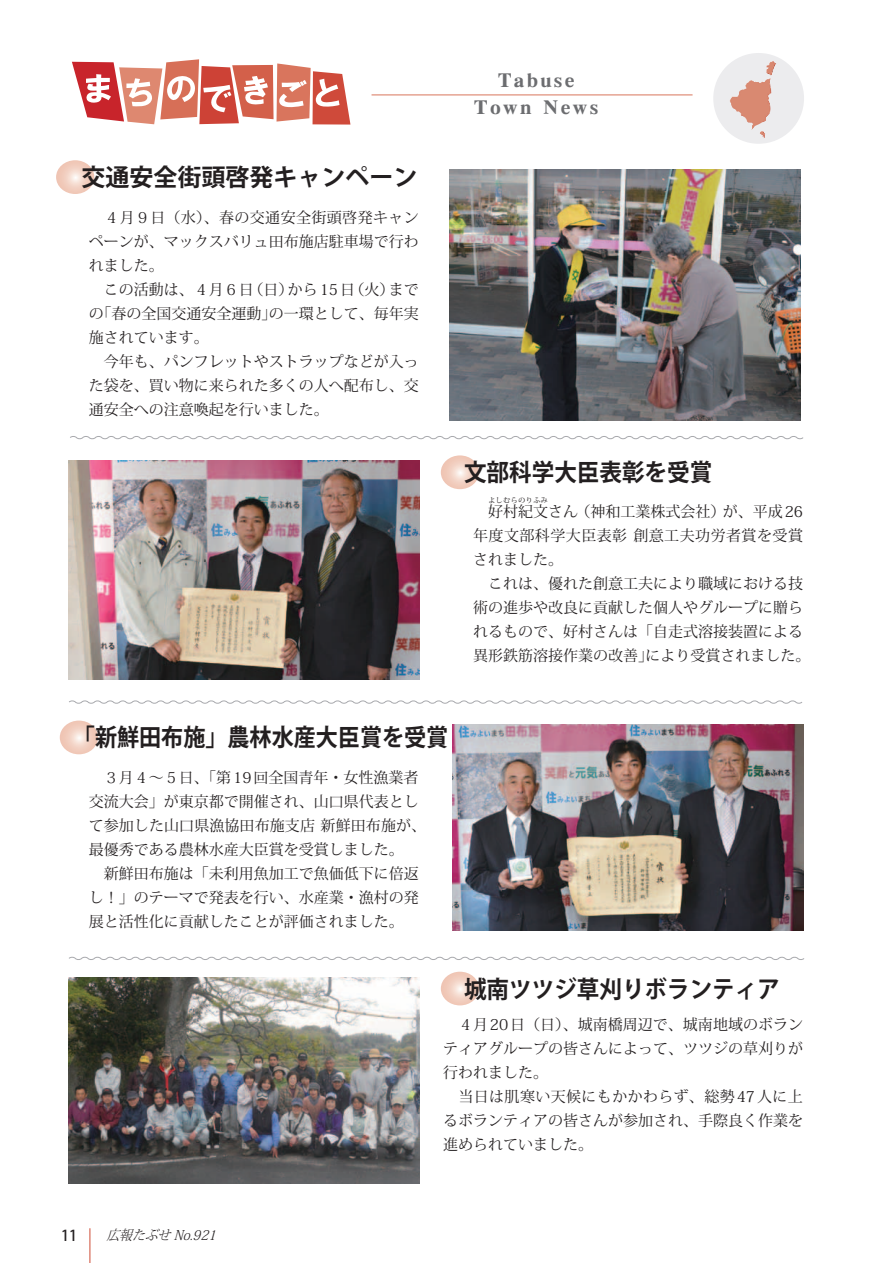
<style>
.page{position:relative;width:893px;height:1263px;background:#fff}
.page>*{position:absolute;margin:0;border:0;box-sizing:border-box;transform-origin:0 0}
.t1{font:700 24px "Koz Go Pro";color:#231f20;scale:.94 1}
.t2{font:700 24px "Koz Go Pro";color:#231f20;scale:.92 1}
.t3{font:700 24px "Koz Go Pro";color:#231f20}
.t4{font:21px/26.7px "DF Lei Ga So Std W9";letter-spacing:.1em;color:#6c6d70}
.t5{font:15px/24px "Koz Min Pro";color:#231f20}
.t6{font:15px "Koz Min Pro";letter-spacing:.025em;color:#231f20}
.t7{font:15px "Koz Min Pro";letter-spacing:.03em;color:#231f20}
.t8{font:500 15px "Koz Go Pro";color:#231f20;scale:.95 1}
.t9{font:italic 300 13.5px "Koz Min Pro";color:#231f20;scale:.95 1}
.t10{font:7.5px "Koz Min Pro";color:#231f20}
</style>
<div class="page">
<hr style="left:89px;top:1228px;width:1px;height:35px;background:#d15743">
<div style="left:713px;top:53px;width:91px;height:91px;background:#ececee;border-radius:50%"></div>
<svg style="left:72px;top:59px;width:278px;height:66px"></svg>
<hr style="left:372px;top:94px;width:321px;height:1px;background:#db7e66">
<img style="left:726px;top:60px;width:50px;height:78px">
<svg style="left:70px;top:436px;width:734px;height:4px"></svg>
<svg style="left:69px;top:700px;width:734px;height:4px"></svg>
<svg style="left:441px;top:455px;width:38px;height:34px"></svg>
<svg style="left:60px;top:720px;width:38px;height:34px"></svg>
<svg style="left:56px;top:160px;width:38px;height:34px"></svg>
<img style="left:68px;top:460px;width:351px;height:219px">
<img style="left:450px;top:170px;width:351px;height:250px">
<img style="left:452px;top:724px;width:351px;height:206px">
<svg style="left:69px;top:956px;width:736px;height:4px"></svg>
<svg style="left:441px;top:972px;width:38px;height:33px"></svg>
<img style="left:68px;top:977px;width:351px;height:206px">
<h1 class="t3" style="left:81px;top:161px;width:338px">交通安全街頭啓発キャンペーン</h1>
<p class="t6" style="left:89px;top:207px;width:331px">　４月９日（水）、春の交通安全街頭啓発キャン</p>
<p class="t5" style="left:89px;top:229px;width:331px">ペーンが、マックスバリュ田布施店駐車場で行わ</p>
<p class="t5" style="left:89px;top:253px;width:76px">れました。</p>
<p class="t5" style="left:389px;top:277px;width:31px">まで</p>
<p class="t5" style="left:248px;top:277px;width:46px">（日）</p>
<p class="t5" style="left:349px;top:277px;width:46px">（火）</p>
<p class="t5" style="left:89px;top:277px;width:166px">　この活動は、４月６日</p>
<p class="t5" style="left:288px;top:277px;width:69px">から15日</p>
<p class="t5" style="left:269px;top:301px;width:151px">の一環として、毎年実</p>
<p class="t5" style="left:89px;top:301px;width:331px">「の春の全国交通安全運動」<br>施されています。<br>　今年も、パンフレットやストラップなどが入った袋を、買い物に来られた多くの人へ配布し、交通安全への注意喚起を行いました。</p>
<h2 class="t4" style="left:543px;top:66px;width:57px;text-indent:-46px">Tabuse<br>News</h2>
<h2 class="t4" style="left:474px;top:93px;width:60px">Town</h2>
<h1 class="t1" style="left:464px;top:457px;width:266px">文部科学大臣表彰を受賞</h1>
<p class="t5" style="left:488px;top:499px;width:91px">好村紀文さん</p>
<p class="t10" style="left:488px;top:495px;width:61px">よしむらのりふみ</p>
<p class="t5" style="left:575px;top:499px;width:151px">（神和工業株式会社）</p>
<p class="t7" style="left:473px;top:525px;width:331px">年度文部科学大臣表彰創意工夫功労者賞を受賞</p>
<p class="t5" style="left:473px;top:547px;width:91px">されました。</p>
<p class="t5" style="left:473px;top:571px;width:331px">　これは、優れた創意工夫により職域における技</p>
<p class="t5" style="left:473px;top:595px;width:331px">術の進歩や改良に貢献した個人やグループに贈ら</p>
<p class="t5" style="left:473px;top:619px;width:331px">れるもので、好村さんは「自走式溶接装置による</p>
<p class="t5" style="left:646px;top:643px;width:166px">により受賞されました。</p>
<p class="t5" style="left:723px;top:499px;width:82px">が、平成26</p>
<p class="t5" style="left:473px;top:643px;width:181px">異形鉄筋溶接作業の改善」</p>
<h1 class="t2" style="left:73px;top:722px;width:409px">「新鮮田布施」農林水産大臣賞を受賞</h1>
<p class="t5" style="left:89px;top:765px;width:339px;text-indent:15px">３月４～５日、「第19回全国青年・女性漁業者交流大会」が東京都で開催され、山口県代表として参加した山口県漁協田布施支店新鮮田布施が、最優秀である農林水産大臣賞を受賞しました。<br>　新鮮田布施は「未利用魚加工で魚価低下に倍返し！」のテーマで発表を行い、水産業・漁村の発展と活性化に貢献したことが評価されました。</p>
<p class="t8" style="left:61px;top:1226px;width:18px">11</p>
<p class="t9" style="left:106px;top:1225px;width:94px">広報たぶせ No</p>
<p class="t9" style="left:190px;top:1225px;width:34px">.921</p>
<h1 class="t1" style="left:464px;top:973px;width:337px">城南ツツジ草刈りボランティア</h1>
<p class="t5" style="left:443px;top:1011px;width:361px;text-indent:15px">４月20日（日）、城南橋周辺で、城南地域のボランティアグループの皆さんによって、ツツジの草刈りが行われました。<br>　当日は肌寒い天候にもかかわらず、総勢47人に上るボランティアの皆さんが参加され、手際良く作業を進められていました。</p>
</div>
